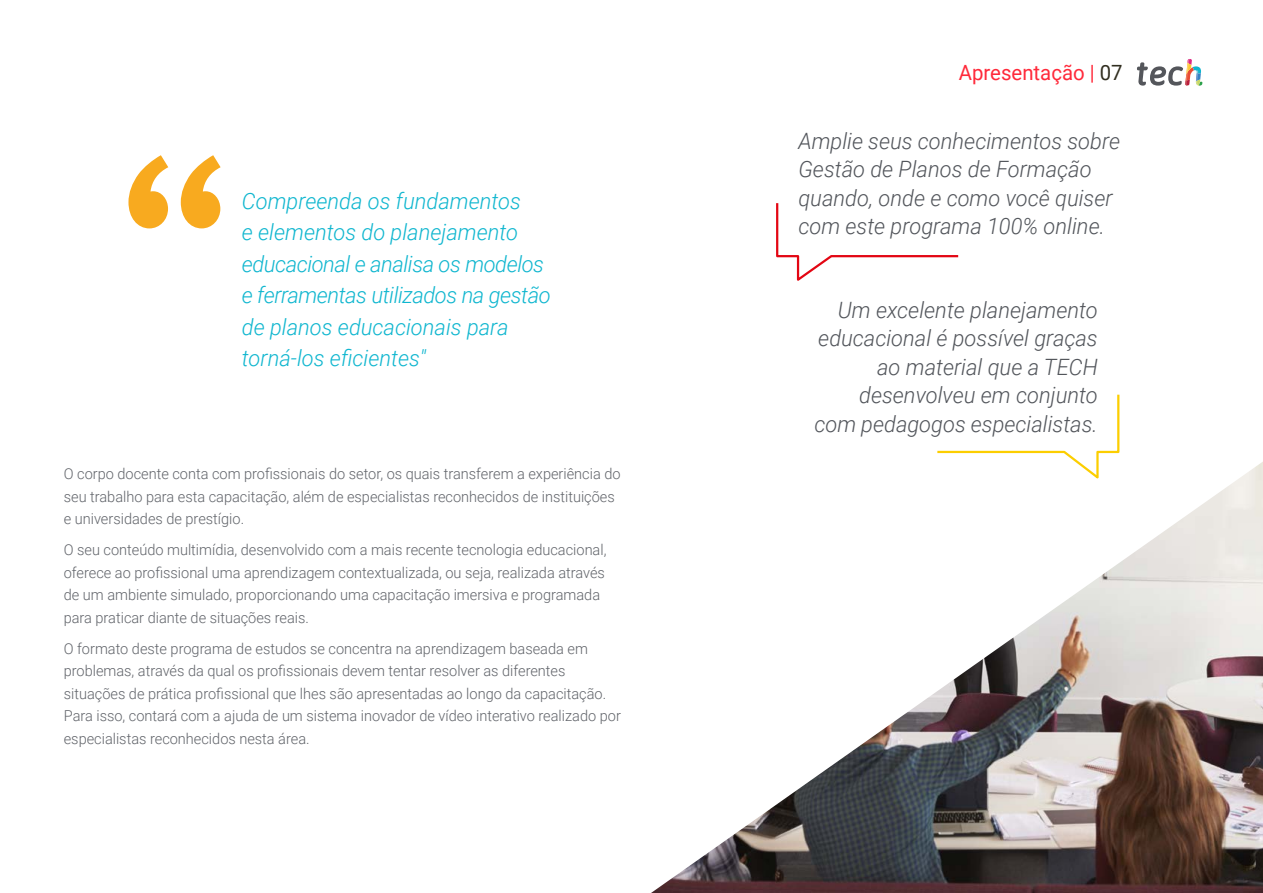
<style>
.page{position:relative;width:1263px;height:893px;background:#fff}
.page>*{position:absolute;margin:0;border:0;box-sizing:border-box;transform-origin:0 0}
.t1{font:italic 300 22.5px/28.5px "Roboto";color:#52555b;text-align:right}
.t2{font:italic 300 22.5px/31.5px "Roboto";color:#0fb6cf}
.t3{font:21px "Roboto";color:#ff293a}
.t4{font:300 15px/22.5px "Roboto";color:#61646a}
.s1{color:#312e20}
</style>
<div class="page">
<svg style="left:128px;top:155px;width:93px;height:73px"></svg>
<img style="left:651px;top:462px;width:612px;height:431px">
<svg style="left:935px;top:394px;width:185px;height:88px"></svg>
<svg style="left:776px;top:203px;width:183px;height:78px"></svg>
<svg style="left:1137px;top:59px;width:65px;height:27px"></svg>
<h1 class="t2" style="left:242px;top:184px;width:310px">Compreenda os fundamentos<br>e elementos do planejamento educacional e analisa os modelos e ferramentas utilizados na gestão de planos educacionais para torná-los eficientes"</h1>
<p class="t4" style="left:64px;top:462px;width:558px">O corpo docente conta com profissionais do setor, os quais transferem a experiência do seu trabalho para esta capacitação, além de especialistas reconhecidos de instituições e universidades de prestígio.</p>
<p class="t4" style="left:64px;top:538px;width:544px">O seu conteúdo multimídia, desenvolvido com a mais recente tecnologia educacional, oferece ao profissional uma aprendizagem contextualizada, ou seja, realizada através de um ambiente simulado, proporcionando uma capacitação imersiva e programada para praticar diante de situações reais.</p>
<p class="t4" style="left:64px;top:636px;width:559px">O formato deste programa de estudos se concentra na aprendizagem baseada em problemas, através da qual os profissionais devem tentar resolver as diferentes situações de prática profissional que lhes são apresentadas ao longo da capacitação.<br>Para isso, contará com a ajuda de um sistema inovador de vídeo interativo realizado por especialistas reconhecidos nesta área.</p>
<h2 class="t3" style="left:959px;top:57px;width:165px">Apresentação | <span class="s1">07</span></h2>
<h1 class="t1" style="left:798px;top:126px;width:323px;text-align:left">Amplie seus conhecimentos sobre<br>Gestão de Planos de Formação quando, onde e como você quiser com este programa 100% online.</h1>
<h1 class="t1" style="left:814px;top:295px;width:285px">Um excelente planejamento educacional é possível graças ao material que a TECH desenvolveu em conjunto com pedagogos especialistas.</h1>
</div>
